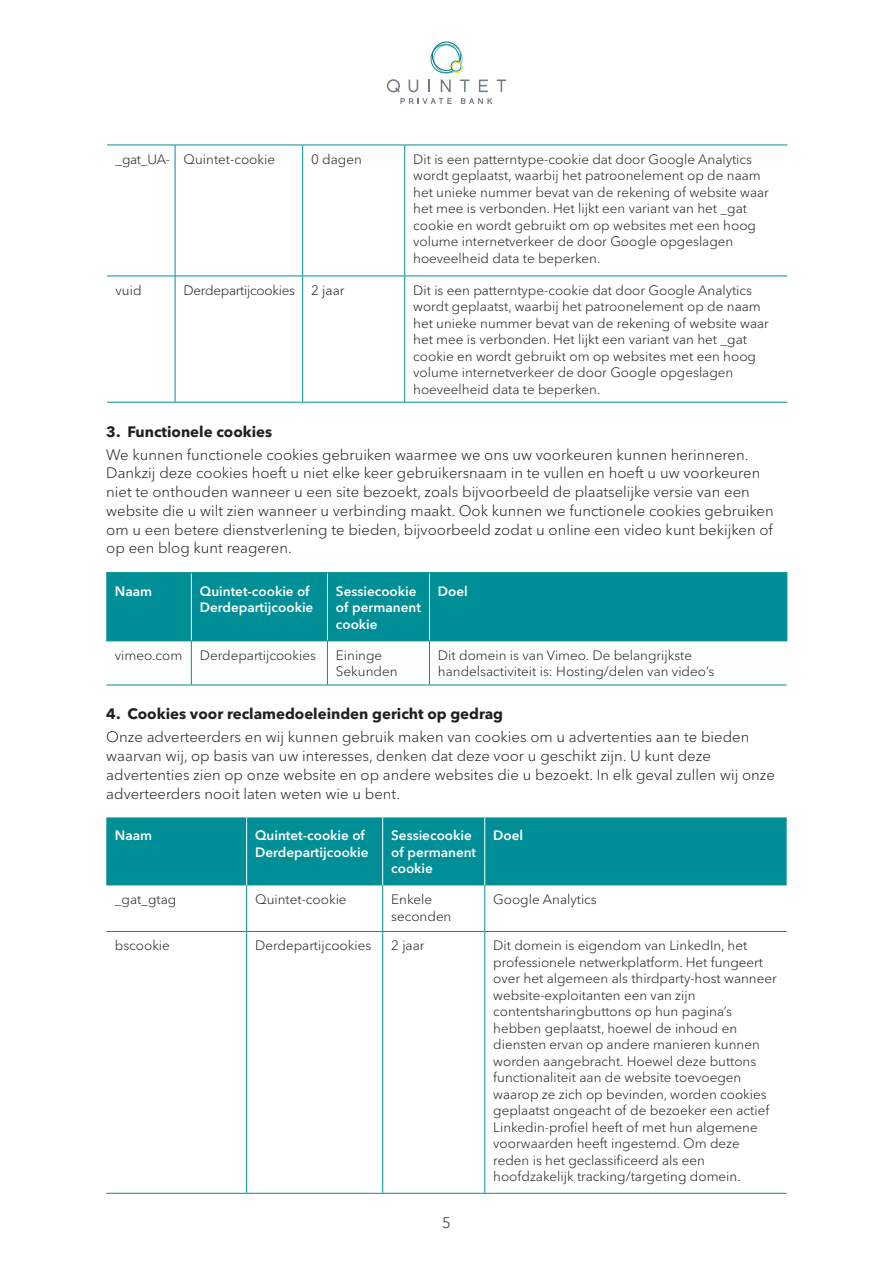
<style>
.page{position:relative;width:893px;height:1263px;background:#fff}
.page>*{position:absolute;margin:0;border:0;box-sizing:border-box;transform-origin:0 0}
.t1{font:300 15px/18.8px "Avenir Next LT Pro";color:#231f20}
.t2{font:700 15px "Avenir Next LT Pro";color:#231f20}
.t3{font:300 13.5px/16.5px "Avenir Next LT Pro";color:#231f20}
.t4{font:600 13.5px/16.5px "Avenir Next LT Pro";color:#fff}
.t5{font:300 13.5px "Avenir Next LT Pro";letter-spacing:-.02em;color:#231f20}
</style>
<div class="page">
<svg style="left:430px;top:42px;width:33px;height:32px"></svg>
<svg style="left:387px;top:79px;width:13px;height:13px"></svg>
<svg style="left:409px;top:80px;width:9px;height:12px"></svg>
<svg style="left:429px;top:80px;width:1px;height:12px"></svg>
<svg style="left:460px;top:80px;width:10px;height:12px"></svg>
<svg style="left:497px;top:80px;width:9px;height:12px"></svg>
<svg style="left:479px;top:80px;width:9px;height:12px"></svg>
<svg style="left:441px;top:80px;width:10px;height:12px"></svg>
<svg style="left:461px;top:98px;width:32px;height:6px"></svg>
<svg style="left:400px;top:98px;width:52px;height:6px"></svg>
<hr style="left:107px;top:145px;width:68px;height:1px;background:#008f96">
<hr style="left:175px;top:145px;width:128px;height:1px;background:#008f96">
<hr style="left:175px;top:145px;width:1px;height:131px;background:#008f96">
<hr style="left:303px;top:145px;width:102px;height:1px;background:#008f96">
<hr style="left:302px;top:145px;width:1px;height:131px;background:#008f96">
<hr style="left:405px;top:145px;width:382px;height:1px;background:#008f96">
<hr style="left:404px;top:145px;width:1px;height:131px;background:#008f96">
<hr style="left:107px;top:276px;width:68px;height:1px;background:#008f96">
<hr style="left:175px;top:276px;width:128px;height:1px;background:#008f96">
<hr style="left:175px;top:276px;width:1px;height:126px;background:#008f96">
<hr style="left:303px;top:276px;width:102px;height:1px;background:#008f96">
<hr style="left:302px;top:276px;width:1px;height:126px;background:#008f96">
<hr style="left:405px;top:276px;width:382px;height:1px;background:#008f96">
<hr style="left:404px;top:276px;width:1px;height:126px;background:#008f96">
<hr style="left:107px;top:402px;width:68px;height:1px;background:#008f96">
<hr style="left:175px;top:402px;width:128px;height:1px;background:#008f96">
<hr style="left:303px;top:402px;width:102px;height:1px;background:#008f96">
<hr style="left:405px;top:402px;width:382px;height:1px;background:#008f96">
<div style="left:106px;top:574px;width:680px;height:66px;background:#008f96"></div>
<hr style="left:106px;top:572px;width:85px;height:2px;background:#008f96">
<hr style="left:191px;top:572px;width:136px;height:2px;background:#008f96">
<hr style="left:327px;top:572px;width:102px;height:2px;background:#008f96">
<hr style="left:786px;top:574px;width:1px;height:66px;background:#008f96">
<hr style="left:429px;top:572px;width:358px;height:2px;background:#008f96">
<hr style="left:191px;top:574px;width:1px;height:66px;background:#fff">
<hr style="left:327px;top:574px;width:1px;height:66px;background:#fff">
<hr style="left:429px;top:574px;width:1px;height:66px;background:#fff">
<hr style="left:106px;top:640px;width:85px;height:1px;background:#008f96">
<hr style="left:191px;top:640px;width:136px;height:1px;background:#008f96">
<hr style="left:191px;top:641px;width:1px;height:44px;background:#008f96">
<hr style="left:327px;top:640px;width:102px;height:1px;background:#008f96">
<hr style="left:327px;top:641px;width:1px;height:44px;background:#008f96">
<hr style="left:429px;top:640px;width:358px;height:1px;background:#008f96">
<hr style="left:429px;top:641px;width:1px;height:44px;background:#008f96">
<hr style="left:106px;top:685px;width:85px;height:1px;background:#008f96">
<hr style="left:191px;top:685px;width:136px;height:1px;background:#008f96">
<hr style="left:327px;top:685px;width:102px;height:1px;background:#008f96">
<hr style="left:429px;top:685px;width:358px;height:1px;background:#008f96">
<div style="left:106px;top:817px;width:681px;height:68px;background:#008f96"></div>
<hr style="left:246px;top:817px;width:1px;height:68px;background:#fff">
<hr style="left:382px;top:817px;width:1px;height:68px;background:#fff">
<hr style="left:484px;top:817px;width:1px;height:68px;background:#fff">
<hr style="left:246px;top:885px;width:1px;height:46px;background:#008f96">
<hr style="left:382px;top:885px;width:1px;height:46px;background:#008f96">
<hr style="left:484px;top:885px;width:1px;height:46px;background:#008f96">
<hr style="left:106px;top:931px;width:141px;height:1px;background:#008f96">
<hr style="left:247px;top:931px;width:136px;height:1px;background:#008f96">
<hr style="left:246px;top:932px;width:1px;height:261px;background:#008f96">
<hr style="left:383px;top:931px;width:102px;height:1px;background:#008f96">
<hr style="left:382px;top:932px;width:1px;height:261px;background:#008f96">
<hr style="left:485px;top:931px;width:302px;height:1px;background:#008f96">
<hr style="left:484px;top:932px;width:1px;height:261px;background:#008f96">
<hr style="left:106px;top:1193px;width:141px;height:1px;background:#008f96">
<hr style="left:247px;top:1193px;width:136px;height:1px;background:#008f96">
<hr style="left:383px;top:1193px;width:102px;height:1px;background:#008f96">
<hr style="left:485px;top:1193px;width:302px;height:1px;background:#008f96">
<p class="t3" style="left:116px;top:151px;width:161px">_gat_UA- Quintet-cookie</p>
<p class="t3" style="left:311px;top:151px;width:52px">0 dagen</p>
<p class="t3" style="left:413px;top:151px;width:357px">Dit is een patterntype-cookie dat door Google Analytics wordt geplaatst, waarbij het patroonelement op de naam het unieke nummer bevat van de rekening of website waar het mee is verbonden. Het lijkt een variant van het _gat cookie en wordt gebruikt om op websites met een hoog volume internetverkeer de door Google opgeslagen hoeveelheid data te beperken.</p>
<p class="t3" style="left:116px;top:282px;width:28px">vuid</p>
<p class="t5" style="left:184px;top:282px;width:162px">Derdepartijcookies 2 jaar</p>
<p class="t3" style="left:413px;top:282px;width:357px">Dit is een patterntype-cookie dat door Google Analytics wordt geplaatst, waarbij het patroonelement op de naam het unieke nummer bevat van de rekening of website waar het mee is verbonden. Het lijkt een variant van het _gat cookie en wordt gebruikt om op websites met een hoog volume internetverkeer de door Google opgeslagen hoeveelheid data te beperken.</p>
<p class="t2" style="left:106px;top:422px;width:167px">3. Functionele cookies</p>
<p class="t1" style="left:106px;top:445px;width:669px">We kunnen functionele cookies gebruiken waarmee we ons uw voorkeuren kunnen herinneren.<br>Dankzij deze cookies hoeft u niet elke keer gebruikersnaam in te vullen en hoeft u uw voorkeuren niet te onthouden wanneer u een site bezoekt, zoals bijvoorbeeld de plaatselijke versie van een website die u wilt zien wanneer u verbinding maakt. Ook kunnen we functionele cookies gebruiken om u een betere dienstverlening te bieden, bijvoorbeeld zodat u online een video kunt bekijken of op een blog kunt reageren.</p>
<p class="t4" style="left:115px;top:583px;width:39px">Naam</p>
<p class="t4" style="left:200px;top:583px;width:115px">Quintet-cookie of<br>Derdepartijcookie</p>
<p class="t4" style="left:336px;top:583px;width:87px">Sessiecookie of permanent cookie</p>
<p class="t4" style="left:438px;top:583px;width:31px">Doel</p>
<p class="t3" style="left:115px;top:647px;width:69px">vimeo.com</p>
<p class="t3" style="left:200px;top:647px;width:118px">Derdepartijcookies</p>
<p class="t3" style="left:336px;top:647px;width:63px">Eininge<br>Sekunden</p>
<p class="t3" style="left:438px;top:647px;width:278px">Dit domein is van Vimeo. De belangrijkste handelsactiviteit is: Hosting/delen van video’s</p>
<p class="t2" style="left:106px;top:705px;width:398px">4. Cookies voor reclamedoeleinden gericht op gedrag</p>
<p class="t1" style="left:106px;top:728px;width:670px">Onze adverteerders en wij kunnen gebruik maken van cookies om u advertenties aan te bieden waarvan wij, op basis van uw interesses, denken dat deze voor u geschikt zijn. U kunt deze advertenties zien op onze website en op andere websites die u bezoekt. In elk geval zullen wij onze adverteerders nooit laten weten wie u bent.</p>
<p class="t4" style="left:115px;top:827px;width:39px">Naam</p>
<p class="t4" style="left:255px;top:827px;width:115px">Quintet-cookie of<br>Derdepartijcookie</p>
<p class="t4" style="left:391px;top:827px;width:87px">Sessiecookie of permanent cookie</p>
<p class="t4" style="left:493px;top:827px;width:31px">Doel</p>
<p class="t3" style="left:115px;top:891px;width:63px">_gat_gtag</p>
<p class="t3" style="left:255px;top:891px;width:93px">Quintet-cookie</p>
<p class="t3" style="left:391px;top:891px;width:62px">Enkele seconden</p>
<p class="t3" style="left:493px;top:891px;width:105px">Google Analytics</p>
<p class="t3" style="left:115px;top:937px;width:57px">bscookie</p>
<p class="t3" style="left:255px;top:937px;width:118px">Derdepartijcookies</p>
<p class="t3" style="left:391px;top:937px;width:35px">2 jaar</p>
<p class="t3" style="left:493px;top:937px;width:285px">Dit domein is eigendom van LinkedIn, het professionele netwerkplatform. Het fungeert over het algemeen als thirdparty-host wanneer website-exploitanten een van zijn contentsharingbuttons op hun pagina’s hebben geplaatst, hoewel de inhoud en diensten ervan op andere manieren kunnen worden aangebracht. Hoewel deze buttons functionaliteit aan de website toevoegen waarop ze zich op bevinden, worden cookies geplaatst ongeacht of de bezoeker een actief Linkedin-profiel heeft of met hun algemene voorwaarden heeft ingestemd. Om deze reden is het geclassificeerd als een hoofdzakelijk tracking/targeting domein.</p>
<p class="t1" style="left:442px;top:1213px;width:10px">5</p>
</div>
